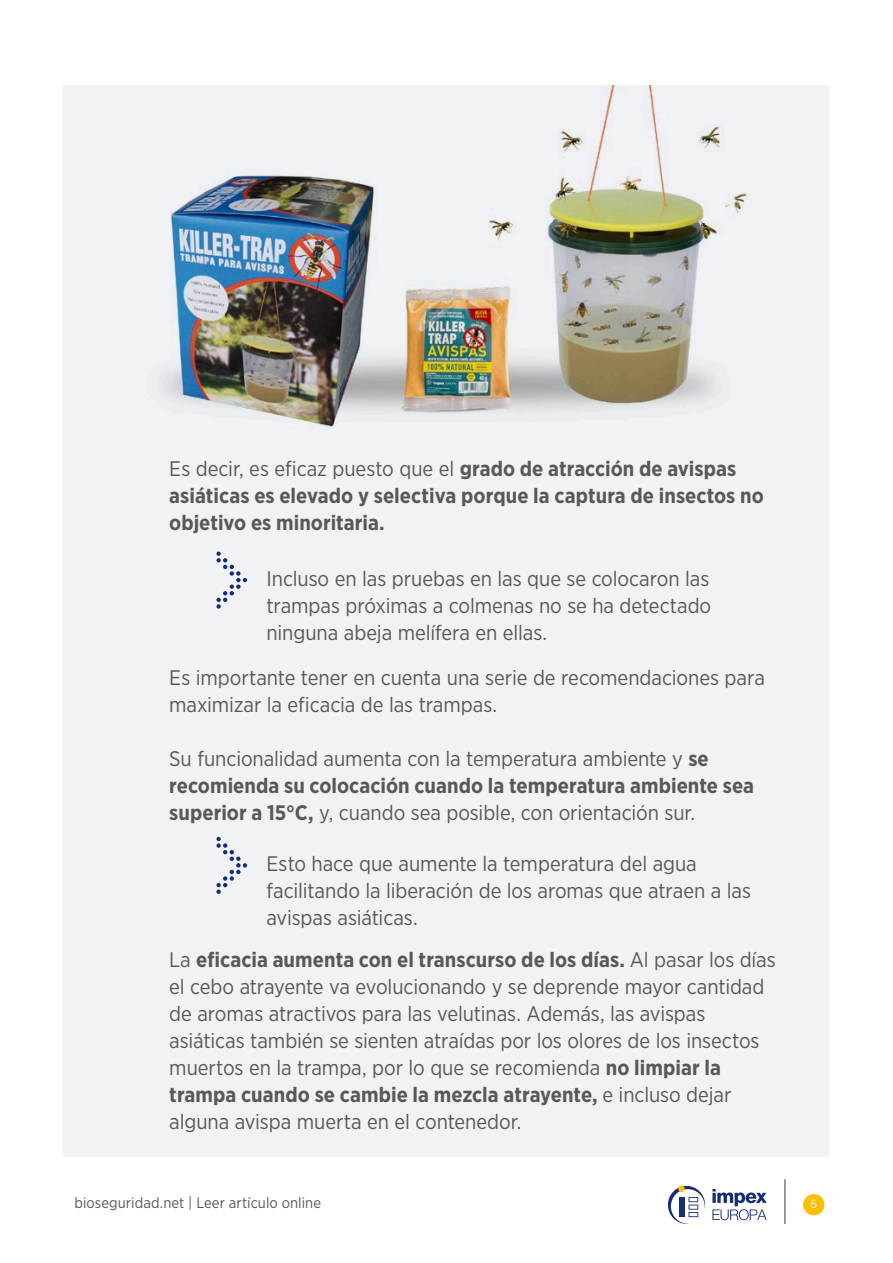
<style>
.page{position:relative;width:893px;height:1263px;background:#fff}
.page>*{position:absolute;margin:0;border:0;box-sizing:border-box;transform-origin:0 0}
.Online_txt{font:21px/27px "Gotham Narrow";letter-spacing:-.005em;color:#56585a}
.Online_txt-2{font:700 21px/27px "Gotham Narrow";color:#56585a}
.t1{font:15px "Gotham Narrow";letter-spacing:.005em;color:#56585a}
.t2{font:12px "Gotham Narrow";color:#fff}
.s1{font-weight:400}
.s2{font-weight:700}
</style>
<div class="page">
<div style="left:803px;top:1194px;width:21px;height:21px;background:#fbbe00;border-radius:50%"></div>
<hr style="left:784px;top:1179px;width:2px;height:45px;background:#7e7e7e">
<div style="left:64px;top:85px;width:765px;height:1071px;background:#f1f2f6"></div>
<svg style="left:668px;top:1186px;width:37px;height:38px"></svg>
<div style="left:678px;top:1185px;width:7px;height:7px;background:#fcbe00;border-radius:50%"></div>
<svg style="left:712px;top:1189px;width:55px;height:31px"></svg>
<img style="left:162px;top:85px;width:586px;height:343px">
<svg style="left:216px;top:551px;width:31px;height:58px"></svg>
<svg style="left:216px;top:837px;width:31px;height:57px"></svg>
<p class="Online_txt-2" style="left:169px;top:455px;width:596px"><span class="s1">Es decir, es eficaz puesto que el</span> grado de atracción de avispas asiáticas es elevado y selectiva porque la captura de insectos no objetivo es minoritaria.</p>
<p class="Online_txt" style="left:266px;top:564px;width:446px;text-align:justify">Incluso en las pruebas en las que se colocaron las trampas próximas a colmenas no se ha detectado ninguna abeja melífera en ellas.</p>
<p class="Online_txt" style="left:169px;top:663px;width:597px">Es importante tener en cuenta una serie de recomendaciones para maximizar la eficacia de las trampas.</p>
<p class="Online_txt" style="left:169px;top:744px;width:586px">Su funcionalidad aumenta con la temperatura ambiente y <span class="s2">se recomienda su colocación cuando la temperatura ambiente sea superior a 15°C,</span> y, cuando sea posible, con orientación sur.</p>
<p class="Online_txt" style="left:266px;top:850px;width:486px">Esto hace que aumente la temperatura del agua facilitando la liberación de los aromas que atraen a las avispas asiáticas.</p>
<p class="Online_txt" style="left:169px;top:945px;width:608px">La <span class="s2">eficacia aumenta con el transcurso de los días.</span> Al pasar los días el cebo atrayente va evolucionando y se deprende mayor cantidad de aromas atractivos para las velutinas. Además, las avispas asiáticas también se sienten atraídas por los olores de los insectos muertos en la trampa, por lo que se recomienda <span class="s2">no limpiar la trampa cuando se cambie la mezcla atrayente,</span> e incluso dejar alguna avispa muerta en el contenedor.</p>
<p class="t1" style="left:74px;top:1193px;width:248px">bioseguridad.net | Leer artículo online</p>
<p class="t2" style="left:810px;top:1197px;width:8px">6</p>
</div>
